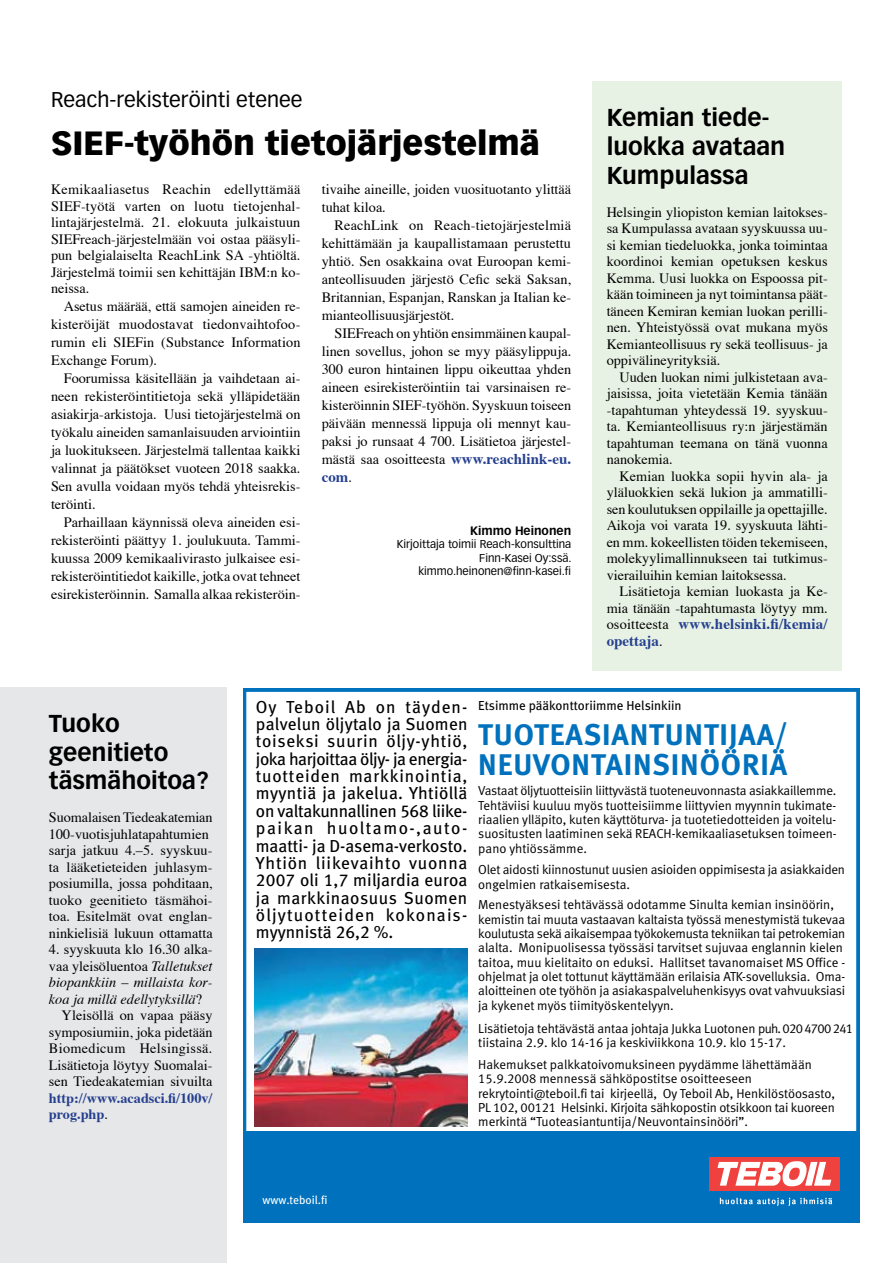
<style>
.page{position:relative;width:893px;height:1263px;background:#fff}
.page>*{position:absolute;margin:0;border:0;box-sizing:border-box;transform-origin:0 0}
.t1{font:900 33px "Vectora LH";color:#000}
.t2{font:29.85px/29.8px "Meta Bold LF";letter-spacing:.03em;color:#0071bc}
.t3{font:700 24px/28.8px "Vectora LH";color:#000}
.t4{font:21px "Vectora LH";color:#000}
.t5{font:17.4px/17.4px "Meta Book LF";letter-spacing:.04em;color:#000;text-align:justify}
.t6{font:700 15px/16.5px "Times";letter-spacing:.015em;color:#25408f}
.t7{font:14.25px/16.5px "Times";color:#000;text-align:justify}
.t8{font:italic 14.25px "Times";color:#000}
.t9{font:700 14.25px/16.5px "Times";color:#25408f}
.t10{font:14.25px "Times";letter-spacing:.025em;color:#000}
.t11{font:13.05px/14.4px "Meta Normal LF";letter-spacing:-.01em;color:#000}
.t12{font:13.05px "Meta Book LF";color:#000}
.t13{font:700 12px "Vectora LH";color:#000}
.t14{font:11.55px "Meta Book LF";color:#fff}
.t15{font:11.25px/13.5px "Vectora LH";color:#000;text-align:right}
.s1{font-weight:700;font-size:15px;color:#25408f}
.s2{font-weight:400;font-size:14.25px;color:#000}
.s3{font-style:italic}
.s4{font-style:normal}
.s5{font-weight:400;color:#000}
</style>
<div class="page">
<div style="left:0;top:688px;width:227px;height:575px;background:#e6e7e8"></div>
<svg style="left:243px;top:689px;width:616px;height:442px"></svg>
<div style="left:243px;top:1131px;width:616px;height:91px;background:#0071bc"></div>
<img style="left:254px;top:948px;width:214px;height:179px">
<svg style="left:720px;top:1198px;width:112px;height:8px"></svg>
<div style="left:709px;top:1157px;width:131px;height:34px;background:#ef413d"></div>
<svg style="left:717px;top:1161px;width:114px;height:25px"></svg>
<div style="left:592px;top:81px;width:250px;height:589px;background:#e8f2e4"></div>
<h3 class="t4" style="left:51px;top:87px;width:253px">Reach-rekisteröinti etenee</h3>
<h1 class="t1" style="left:51px;top:123px;width:491px">SIEF-työhön tietojärjestelmä</h1>
<p class="t7" style="left:322px;top:179px;width:251px;line-height:18px">tivaihe aineille, joiden vuosituotanto ylittää tuhat kiloa.</p>
<p class="t7" style="left:322px;top:215px;width:251px;line-height:18px;text-indent:13px">ReachLink on Reach-tietojärjestelmiä kehittämään ja kaupallistamaan perustettu yhtiö. Sen osakkaina ovat Euroopan kemi&shy;anteollisuuden järjestö Cefic sekä Saksan, Britannian, Espanjan, Ranskan ja Italian ke&shy;mianteollisuusjärjestöt.</p>
<p class="t7" style="left:322px;top:323px;width:251px;line-height:18px;text-indent:13px">SIEFreach on yhtiön ensimmäinen kaupal&shy;linen sovellus, johon se myy pääsylippuja.<br>300 euron hintainen lippu oikeuttaa yhden aineen esirekisteröintiin tai varsinaisen re&shy;kisteröinnin SIEF-työhön. Syyskuun toiseen päivään mennessä lippuja oli mennyt kau&shy;paksi jo runsaat 4 700. Lisätietoa järjestel&shy;mästä saa osoitteesta <span class="s1">www.reachlink-eu.</span></p>
<p class="t6" style="left:322px;top:467px;width:32px">com<span class="s2">.</span></p>
<p class="t7" style="left:51px;top:180px;width:251px">Kemikaaliasetus Reachin edellyttämää SIEF-työtä varten on luotu tietojenhal&shy;lintajärjestelmä. 21. elokuuta julkaistuun SIEFreach-järjestelmään voi ostaa pääsyli&shy;pun belgialaiselta ReachLink SA -yhtiöltä.<br>Järjestelmä toimii sen kehittäjän IBM:n ko&shy;neissa.</p>
<p class="t7" style="left:51px;top:296px;width:251px;line-height:18px;text-indent:13px">Asetus määrää, että samojen aineiden re&shy;kisteröijät muodostavat tiedonvaihtofoo&shy;rumin eli SIEFin (Substance Information Exchange Forum).</p>
<p class="t7" style="left:51px;top:368px;width:251px;line-height:18px;text-indent:13px">Foorumissa käsitellään ja vaihdetaan ai&shy;neen rekisteröintitietoja sekä ylläpidetään asiakirja-arkistoja. Uusi tietojärjestelmä on työkalu aineiden samanlaisuuden arviointiin ja luokitukseen. Järjestelmä tallentaa kaikki valinnat ja päätökset vuoteen 2018 saakka.<br>Sen avulla voidaan myös tehdä yhteisrekis&shy;teröinti.</p>
<p class="t7" style="left:51px;top:512px;width:251px;line-height:18px;text-indent:13px">Parhaillaan käynnissä oleva aineiden esi&shy;rekisteröinti päättyy 1. joulukuuta. Tammi&shy;kuussa 2009 kemikaalivirasto julkaisee esi&shy;rekisteröintitiedot kaikille, jotka ovat tehneet esirekisteröinnin. Samalla alkaa rekisteröin-</p>
<p class="t13" style="left:470px;top:523px;width:103px">Kimmo Heinonen</p>
<p class="t15" style="left:397px;top:538px;width:176px">Kirjoittaja toimii Reach-konsulttina<br>Finn-Kasei Oy:ssä. kimmo.heinonen@finn-kasei.fi</p>
<h3 class="t3" style="left:607px;top:103px;width:180px">Kemian tiede&shy;luokka avataan<br>Kumpulassa</h3>
<p class="t7" style="left:607px;top:202px;width:223px">Helsingin yliopiston kemian laitokses&shy;sa Kumpulassa avataan syyskuussa uu&shy;si kemian tiedeluokka, jonka toimintaa koordinoi kemian opetuksen keskus Kemma. Uusi luokka on Espoossa pit&shy;kään toimineen ja nyt toimintansa päät&shy;täneen Kemiran kemian luokan perilli&shy;nen. Yhteistyössä ovat mukana myös Kemianteollisuus ry sekä teollisuus- ja oppivälineyrityksiä.</p>
<p class="t7" style="left:607px;top:367px;width:223px;text-indent:13px">Uuden luokan nimi julkistetaan ava&shy;jaisissa, joita vietetään Kemia tänään -tapahtuman yhteydessä 19. syyskuu&shy;ta. Kemianteollisuus ry:n järjestämän tapahtuman teemana on tänä vuonna nanokemia.</p>
<p class="t7" style="left:607px;top:466px;width:223px;text-indent:13px">Kemian luokka sopii hyvin ala- ja yläluokkien sekä lukion ja ammatilli&shy;sen koulutuksen oppilaille ja opettajille.<br>Aikoja voi varata 19. syyskuuta lähti&shy;en mm. kokeellisten töiden tekemiseen, molekyylimallinnukseen tai tutkimus&shy;vierailuihin kemian laitoksessa.</p>
<p class="t7" style="left:607px;top:582px;width:223px;text-align:right">Lisätietoja kemian luokasta ja Ke&shy;mia tänään -tapahtumasta löytyy mm.</p>
<p class="t6" style="left:607px;top:614px;width:223px"><span class="s2">osoitteesta</span> www.helsinki.fi/kemia/ opettaja<span class="s2">.</span></p>
<h3 class="t3" style="left:49px;top:709px;width:162px">Tuoko geenitieto täsmähoitoa?</h3>
<p class="t7" style="left:49px;top:808px;width:165px;text-align:left">Suomalaisen Tiedeakatemian<br>100-vuotisjuhlatapahtumien sarja jatkuu 4.–5. syyskuu&shy;ta lääketieteiden juhlasym&shy;posiumilla, jossa pohditaan, tuoko geenitieto täsmähoi&shy;toa. Esitelmät ovat englan&shy;ninkielisiä lukuun ottamatta</p>
<p class="t7" style="left:49px;top:940px;width:165px">4. syyskuuta klo 16.30 alka-</p>
<p class="t7" style="left:49px;top:956px;width:165px">vaa yleisöluentoa <span class="s3">Talletukset</span></p>
<p class="t8" style="left:49px;top:970px;width:165px">biopankkiin – millaista kor-</p>
<p class="t8" style="left:49px;top:986px;width:155px">koa ja millä edellytyksillä<span class="s4">?</span></p>
<p class="t7" style="left:62px;top:1006px;width:152px">Yleisöllä on vapaa pääsy</p>
<p class="t7" style="left:49px;top:1022px;width:165px">symposiumiin, joka pidetään</p>
<p class="t10" style="left:49px;top:1035px;width:165px">Biomedicum Helsingissä.</p>
<p class="t7" style="left:49px;top:1055px;width:165px">Lisätietoja löytyy Suomalai-</p>
<p class="t7" style="left:49px;top:1072px;width:165px">sen Tiedeakatemian sivuilta</p>
<p class="t9" style="left:49px;top:1088px;width:165px">http://www.acadsci.fi/100v/ prog.php<span class="s5">.</span></p>
<p class="t5" style="left:256px;top:697px;width:213px">Oy Teboil Ab on täyden&shy;palvelun öljytalo ja Suomen toiseksi suurin öljy-yhtiö, joka harjoittaa öljy- ja energia&shy;tuotteiden markkinointia, myyntiä ja jakelua. Yhtiöllä on valtakunnallinen 568 liike&shy;paikan huoltamo-,auto&shy;maatti- ja D-asema-verkosto.<br>Yhtiön liikevaihto vuonna 2007 oli 1,7 miljardia euroa ja markkinaosuus Suomen öljytuotteiden kokonais&shy;myynnistä 26,2 %.</p>
<p class="t12" style="left:478px;top:698px;width:205px">Etsimme pääkonttoriimme Helsinkiin</p>
<h2 class="t2" style="left:478px;top:719px;width:311px">TUOTEASIANTUNTIJAA/<br>NEUVONTAINSINÖÖRIÄ</h2>
<p class="t11" style="left:478px;top:783px;width:360px;text-align:justify">Vastaat öljytuotteisiin liittyvästä tuoteneuvonnasta asiakkaillemme.<br>Tehtäviisi kuuluu myös tuotteisiimme liittyvien myynnin tukimate&shy;riaalien ylläpito, kuten käyttöturva- ja tuotetiedotteiden ja voitelu&shy;suositusten laatiminen sekä REACH-kemikaaliasetuksen toimeen&shy;pano yhtiössämme.</p>
<p class="t11" style="left:478px;top:862px;width:368px">Olet aidosti kiinnostunut uusien asioiden oppimisesta ja asiakkaiden ongelmien ratkaisemisesta.</p>
<p class="t11" style="left:478px;top:897px;width:368px">Menestyäksesi tehtävässä odotamme Sinulta kemian insinöörin, kemistin tai muuta vastaavan kaltaista työssä menestymistä tukevaa koulutusta sekä aikaisempaa työkokemusta tekniikan tai petrokemian alalta. Monipuolisessa työssäsi tarvitset sujuvaa englannin kielen taitoa, muu kielitaito on eduksi. Hallitset tavanomaiset MS Office - ohjelmat ja olet tottunut käyttämään erilaisia ATK-sovelluksia. Oma&shy;aloitteinen ote työhön ja asiakaspalveluhenkisyys ovat vahvuuksiasi ja kykenet myös tiimityöskentelyyn.</p>
<p class="t11" style="left:478px;top:1021px;width:376px">Lisätietoja tehtävästä antaa johtaja Jukka Luotonen puh. 020 4700 241 tiistaina 2.9. klo 14-16 ja keskiviikkona 10.9. klo 15-17.</p>
<p class="t11" style="left:478px;top:1057px;width:358px">Hakemukset palkkatoivomuksineen pyydämme lähettämään 15.9.2008 mennessä sähköpostitse osoitteeseen rekrytointi@teboil.fi tai kirjeellä, Oy Teboil Ab, Henkilöstöosasto, PL 102, 00121 Helsinki. Kirjoita sähkopostin otsikkoon tai kuoreen merkintä “Tuoteasiantuntija/Neuvontainsinööri”.</p>
<p class="t14" style="left:263px;top:1192px;width:67px">www.teboil.fi</p>
</div>
